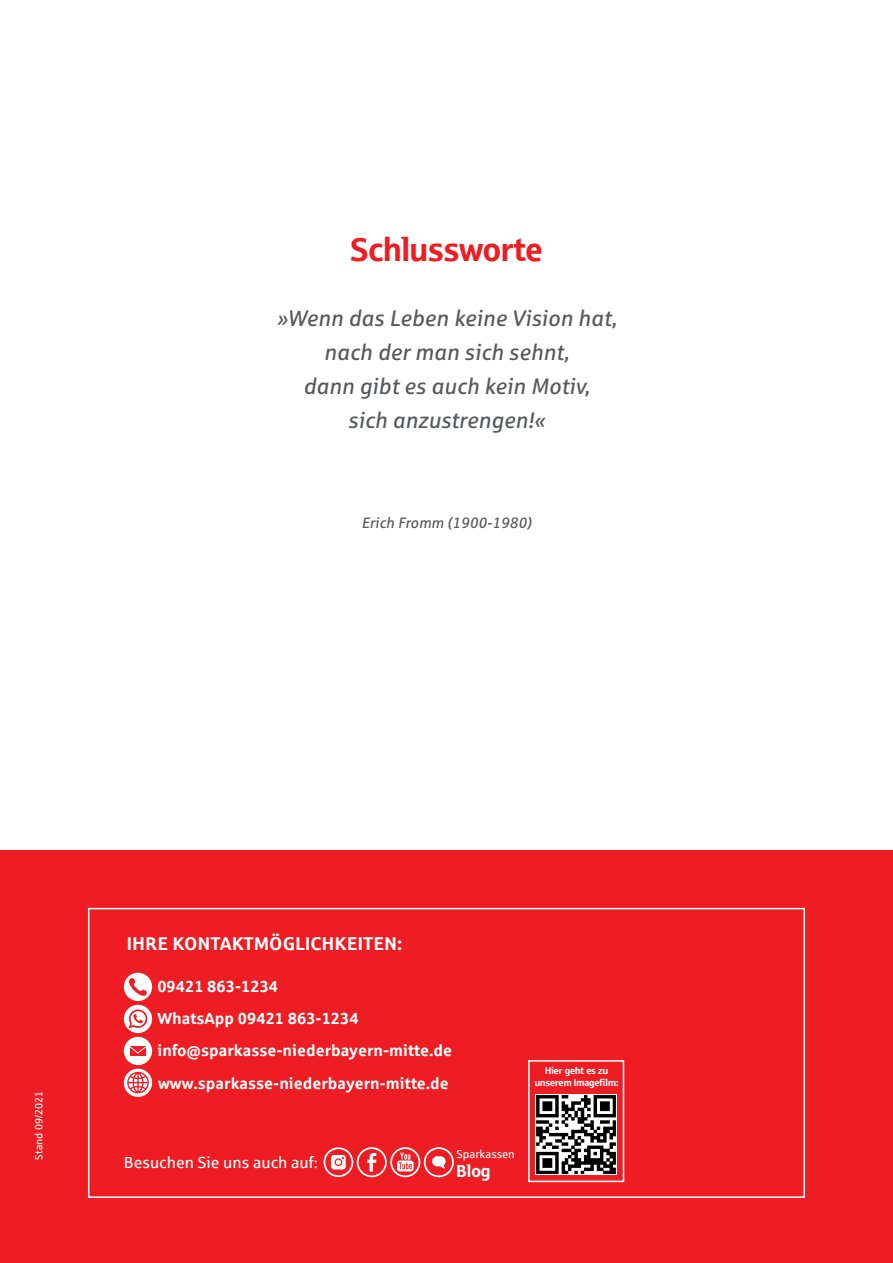
<style>
.page{position:relative;width:893px;height:1263px;background:#fff}
.page>*{position:absolute;margin:0;border:0;box-sizing:border-box;transform-origin:0 0}
.t1{font:33px "Sparkasse Head";color:#ee1d23}
.t2{font:italic 22.35px/34px "Sparkasse Rg";color:#57585a;text-align:center}
.t3{font:700 18.6px "Sparkasse Rg";color:#fff}
.t4{font:17.25px "Sparkasse Head";color:#fff}
.t5{font:700 16.05px/32.1px "Sparkasse Rg";color:#fff}
.t6{font:16.05px "Sparkasse Rg";color:#fff}
.t7{font:italic 15px "Sparkasse Rg";color:#57585a}
.t8{font:11.4px "Sparkasse Rg";color:#fff}
.t9{font:10.5px "Sparkasse Rg";color:#fff}
.t10{font:9.75px/12px "Sparkasse Head";color:#fff;text-align:center}
</style>
<div class="page">
<div style="left:0;top:850px;width:893px;height:413px;background:#ee1d23"></div>
<img style="left:536px;top:1094px;width:80px;height:81px">
<div style="left:528px;top:1060px;width:96px;height:122px;border:2px solid #fff"></div>
<div style="left:324px;top:1147px;width:29px;height:30px;border:2px solid #fff;border-radius:50%"></div>
<svg style="left:330px;top:1155px;width:17px;height:15px"></svg>
<div style="left:335px;top:1159px;width:7px;height:6px;background:#fff;border-radius:50%"></div>
<div style="left:335px;top:1158px;width:7px;height:8px;border:1px solid #ee1d23;border-radius:50%"></div>
<svg style="left:367px;top:1153px;width:9px;height:18px"></svg>
<div style="left:357px;top:1147px;width:30px;height:30px;border:2px solid #fff;border-radius:50%"></div>
<div style="left:390px;top:1147px;width:30px;height:30px;border:2px solid #fff;border-radius:50%"></div>
<div style="left:432px;top:1156px;width:14px;height:10px;background:#fff;border-radius:5px"></div>
<div style="left:424px;top:1147px;width:30px;height:30px;border:2px solid #fff;border-radius:50%"></div>
<div style="left:124px;top:973px;width:28px;height:28px;background:#fff;border-radius:50%"></div>
<svg style="left:128px;top:976px;width:20px;height:20px"></svg>
<div style="left:124px;top:1005px;width:28px;height:28px;background:#fff;border-radius:50%"></div>
<svg style="left:127px;top:1008px;width:21px;height:20px"></svg>
<div style="left:124px;top:1037px;width:28px;height:28px;background:#fff;border-radius:50%"></div>
<div style="left:130px;top:1047px;width:16px;height:9px;background:#ee1d23"></div>
<svg style="left:130px;top:1046px;width:16px;height:8px"></svg>
<div style="left:124px;top:1069px;width:28px;height:28px;border:2px solid #fff;border-radius:50%"></div>
<svg style="left:127px;top:1072px;width:22px;height:22px"></svg>
<div style="left:88px;top:908px;width:717px;height:290px;border:2px solid #fff"></div>
<svg style="left:397px;top:1152px;width:17px;height:19px"></svg>
<h1 class="t1" style="left:351px;top:228px;width:193px">Schlussworte</h1>
<h2 class="t2" style="left:276px;top:301px;width:342px">»Wenn das Leben keine Vision hat, nach der man sich sehnt,<br>dann gibt es auch kein Motiv,<br>sich anzustrengen!«</h2>
<p class="t7" style="left:361px;top:513px;width:172px">Erich Fromm (1900-1980)</p>
<p class="t9" style="left:32px;top:1160px;width:70px;rotate:-90deg">Stand 09/2021</p>
<p class="t3" style="left:126px;top:932px;width:277px">IHRE KONTAKTMÖGLICHKEITEN:</p>
<p class="t5" style="left:157px;top:970px;width:296px">09421 863-1234<br>WhatsApp 09421 863-1234 info@sparkasse-niederbayern-mitte.de</p>
<p class="t5" style="left:158px;top:1066px;width:292px">www.sparkasse-niederbayern-mitte.de</p>
<p class="t10" style="left:535px;top:1064px;width:85px">Hier geht es zu unserem Imagefilm:</p>
<p class="t6" style="left:124px;top:1153px;width:196px">Besuchen Sie uns auch auf:</p>
<p class="t8" style="left:457px;top:1147px;width:60px">Sparkassen</p>
<p class="t4" style="left:457px;top:1160px;width:35px">Blog</p>
</div>
